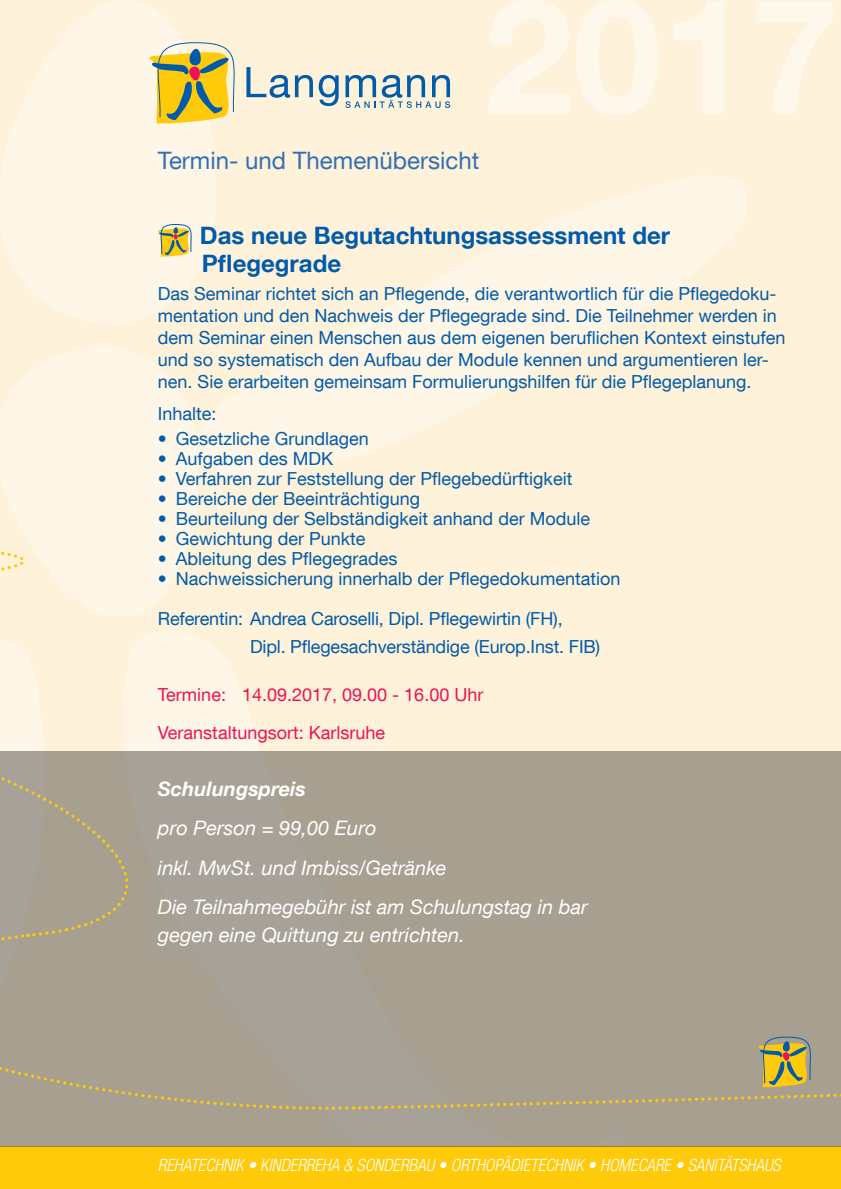
<style>
.page{position:relative;width:841px;height:1189px;background:#fff}
.page>*{position:absolute;margin:0;border:0;box-sizing:border-box;transform-origin:0 0}
.t1{font:700 24px/28px "Helvetica Neue LT Com";color:#015aaa}
.t2{font:24px "Helvetica Neue LT Com";color:#326fb7}
.t3{font:italic 20px/39.4px "Helvetica Neue LT Com";color:#fff}
.t4{font:italic 700 20px "Helvetica Neue LT Com";color:#fff}
.t5{font:18px/22px "Helvetica Neue LT Com";color:#015aaa}
.t6{font:18px/37.4px "Helvetica Neue LT Com";color:#ed1255}
.t7{font:italic 300 condensed 17px "Helvetica Neue LT Com";color:#fff}
</style>
<div class="page">
<div style="left:0;top:0;width:840px;height:1189px;background:#fef3da"></div>
<svg style="left:67px;top:0;width:148px;height:262px;fill:#fef7e8"></svg>
<svg style="left:124px;top:669px;width:137px;height:82px;fill:#fef7e8"></svg>
<svg style="left:197px;top:175px;width:549px;height:303px"></svg>
<svg style="left:0;top:669px;width:42px;height:58px;fill:#fef7e8"></svg>
<svg style="left:0;top:262px;width:238px;height:407px;fill:#fef7e8"></svg>
<div style="left:0;top:1146px;width:840px;height:43px;background:#feca0a"></div>
<div style="left:0;top:751px;width:840px;height:395px;background:#a79f90"></div>
<svg style="left:144px;top:42px;width:194px;height:83px"></svg>
<svg style="left:345px;top:75px;width:105px;height:33px"></svg>
<svg style="left:0;top:938px;width:349px;height:172px"></svg>
<svg style="left:0;top:727px;width:226px;height:211px"></svg>
<svg style="left:353px;top:1037px;width:488px;height:74px"></svg>
<svg style="left:155px;top:224px;width:40px;height:33px"></svg>
<svg style="left:0;top:34px;width:67px;height:545px"></svg>
<h1 class="t2" style="left:158px;top:146px;width:323px">Termin- und Themenübersicht</h1>
<h1 class="t1" style="left:200px;top:221px;width:471px">Das neue Begutachtungsassessment der<br>Pflegegrade</h1>
<p class="t5" style="left:158px;top:282px;width:628px">Das Seminar richtet sich an Pflegende, die verantwortlich für die Pflegedoku&shy;mentation und den Nachweis der Pflegegrade sind. Die Teilnehmer werden in dem Seminar einen Menschen aus dem eigenen beruflichen Kontext einstufen und so systematisch den Aufbau der Module kennen und argumentieren ler&shy;nen. Sie erarbeiten gemeinsam Formulierungshilfen für die Pflegeplanung.</p>
<p class="t5" style="left:158px;top:402px;width:60px">Inhalte:</p>
<p class="t5" style="left:158px;top:427px;width:212px">• Gesetzliche Grundlagen</p>
<p class="t5" style="left:158px;top:447px;width:177px">• Aufgaben des MDK</p>
<p class="t5" style="left:158px;top:467px;width:416px">• Verfahren zur Feststellung der Pflegebedürftigkeit</p>
<p class="t5" style="left:158px;top:487px;width:264px">• Bereiche der Beeinträchtigung</p>
<p class="t5" style="left:158px;top:507px;width:433px">• Beurteilung der Selbständigkeit anhand der Module</p>
<p class="t5" style="left:158px;top:527px;width:209px">• Gewichtung der Punkte</p>
<p class="t5" style="left:158px;top:547px;width:241px">• Ableitung des Pflegegrades</p>
<p class="t5" style="left:158px;top:559px;width:464px;line-height:39.4px">• Nachweissicherung innerhalb der Pflegedokumentation<br>Referentin: Andrea Caroselli, Dipl. Pflegewirtin (FH),</p>
<p class="t5" style="left:250px;top:635px;width:351px">Dipl. Pflegesachverständige (Europ.Inst. FIB)</p>
<p class="t6" style="left:158px;top:676px;width:327px">Termine: 14.09.2017, 09.00 - 16.00 Uhr<br>Veranstaltungsort: Karlsruhe</p>
<p class="t4" style="left:158px;top:776px;width:149px">Schulungspreis</p>
<p class="t3" style="left:158px;top:808px;width:431px">pro Person = 99,00 Euro<br>inkl. MwSt. und Imbiss/Getränke<br>Die Teilnahmegebühr ist am Schulungstag in bar</p>
<p class="t3" style="left:158px;top:914px;width:308px">gegen eine Quittung zu entrichten.</p>
<p class="t7" style="left:158px;top:1155px;width:624px">REHATECHNIK • KINDERREHA &amp; SONDERBAU • ORTHOPÄDIETECHNIK • HOMECARE • SANITÄTSHAUS</p>
</div>
